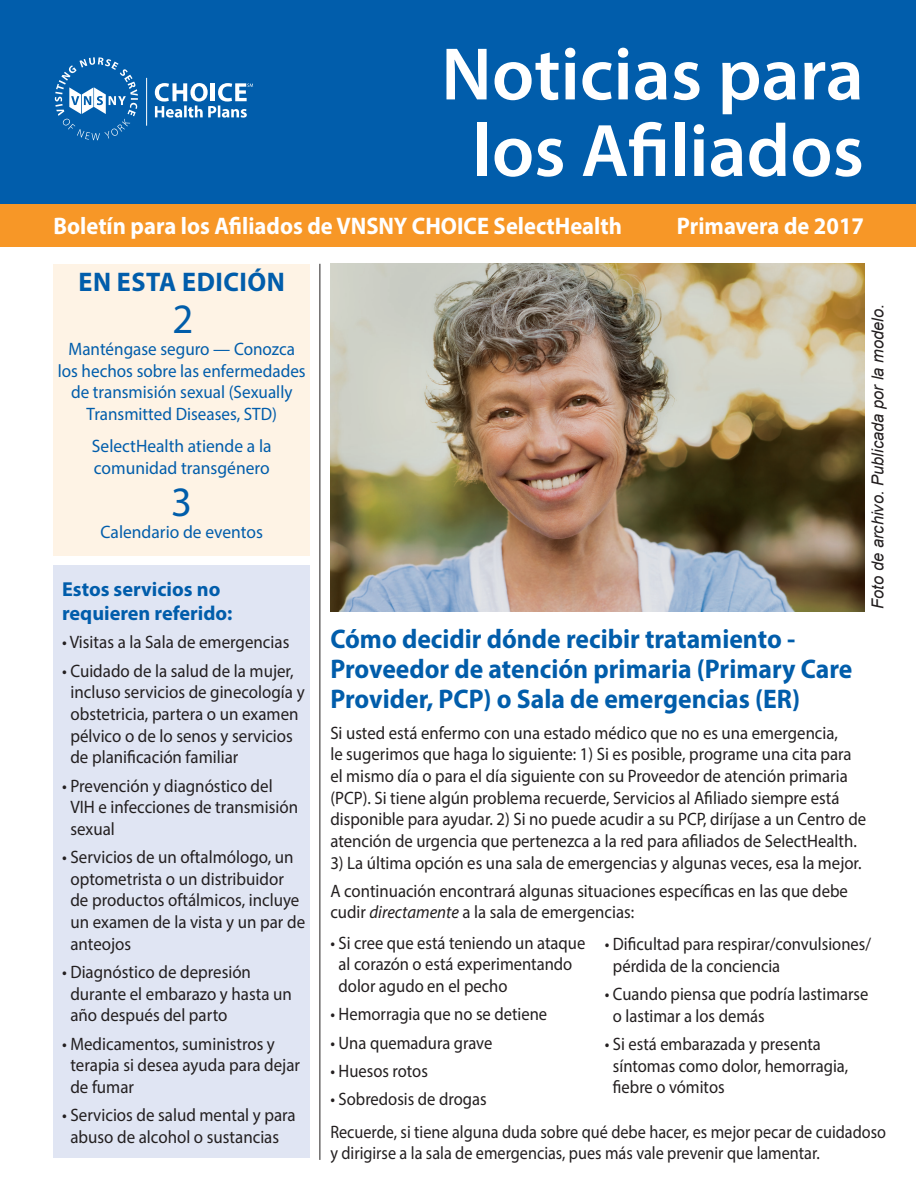
<style>
.page{position:relative;width:916px;height:1189px;background:#fff}
.page>*{position:absolute;margin:0;border:0;box-sizing:border-box;transform-origin:0 0}
.t1{font:600 75px/76.5px "Myriad Pro";color:#fff;text-align:center}
.t2{font:42px "Myriad Pro";color:#005daa}
.t3{font:700 27px/30px "Myriad Pro";color:#015dab;scale:.95 1}
.t4{font:700 27px "Myriad Pro";letter-spacing:.02em;color:#015dab}
.t5{font:700 24px "Myriad Pro";color:#fff;scale:.94 1}
.t6{font:700 20.25px/24.3px "Myriad Pro";color:#015dab}
.t7{font:18px/21.6px "Myriad Pro";color:#231f20;scale:.93 1}
.t8{font:18px/21.6px "Myriad Pro";color:#231f20;scale:.94 1}
.t9{font:18px/20.1px "Myriad Pro";color:#231f20;scale:.92 1}
.t10{font:18px/21.6px "Myriad Pro";color:#015dab;text-align:center;scale:.95 1}
.t11{font:18px "Myriad Pro";color:#231f20;scale:.9 1}
.t12{font:18px/21.6px "Myriad Pro";color:#015dab}
.t13{font:italic 16.5px "Arial";color:#231f20}
.s1{font-style:inherit}
.s2{font-style:normal}
.s3{font-style:italic}
</style>
<div class="page">
<div style="left:53px;top:565px;width:257px;height:592px;background:#e0e5f3"></div>
<div style="left:53px;top:264px;width:257px;height:291px;background:#fef3e5"></div>
<div style="left:0;top:0;width:915px;height:204px;background:#015dab"></div>
<svg style="left:55px;top:57px;width:83px;height:83px"></svg>
<hr style="left:146px;top:78px;width:1px;height:48px;background:#fff">
<svg style="left:155px;top:83px;width:98px;height:35px"></svg>
<div style="left:0;top:204px;width:915px;height:42px;background:#f79727"></div>
<img style="left:330px;top:264px;width:533px;height:347px">
<hr style="left:319px;top:264px;width:1px;height:896px;background:#231f20">
<h1 class="t1" style="left:441px;top:34px;width:424px">Noticias para los Afiliados</h1>
<h2 class="t5" style="left:53px;top:211px;width:606px">Boletín para los Afiliados de VNSNY CHOICE SelectHealth</h2>
<h2 class="t5" style="left:676px;top:211px;width:200px">Primavera de 2017</h2>
<h3 class="t4" style="left:78px;top:265px;width:208px">EN ESTA EDICIÓN</h3>
<p class="t2" style="left:173px;top:293px;width:22px">2</p>
<p class="t10" style="left:58px;top:338px;width:262px">Manténgase seguro — Conozca los hechos sobre las enfermedades de transmisión sexual (Sexually<br>Transmitted Diseases, STD)</p>
<p class="t12" style="left:92px;top:435px;width:181px">SelectHealth atiende a la comunidad transgénero</p>
<p class="t2" style="left:171px;top:476px;width:22px">3</p>
<p class="t12" style="left:101px;top:520px;width:164px">Calendario de eventos</p>
<p class="t13" style="left:866px;top:609px;width:306px;rotate:-90deg">Foto de archivo. Publicada por <span class="s1">la</span> modelo<span class="s2">.</span></p>
<p class="t6" style="left:62px;top:576px;width:172px">Estos servicios no requieren referido:</p>
<p class="t8" style="left:62px;top:631px;width:243px">• Visitas a la Sala de emergencias</p>
<p class="t8" style="left:70px;top:660px;width:250px;text-indent:-8px">• Cuidado de la salud de la mujer, incluso servicios de ginecología y obstetricia, partera o un examen pélvico o de lo senos y servicios de planificación familiar</p>
<p class="t8" style="left:70px;top:774px;width:244px;text-indent:-8px">• Prevención y diagnóstico del<br>VIH e infecciones de transmisión sexual</p>
<p class="t8" style="left:70px;top:846px;width:251px;text-indent:-8px">• Servicios de un oftalmólogo, un optometrista o un distribuidor de productos oftálmicos, incluye un examen de la vista y un par de anteojos</p>
<p class="t8" style="left:70px;top:961px;width:237px;text-indent:-8px">• Diagnóstico de depresión durante el embarazo y hasta un año después del parto</p>
<p class="t8" style="left:70px;top:1032px;width:246px;text-indent:-8px">• Medicamentos, suministros y terapia si desea ayuda para dejar de fumar</p>
<p class="t8" style="left:62px;top:1104px;width:250px;text-align:center">• Servicios de salud mental y para abuso de alcohol o sustancias</p>
<h4 class="t3" style="left:330px;top:623px;width:551px">Cómo decidir dónde recibir tratamiento -<br>Proveedor de atención primaria (Primary Care<br>Provider, PCP) o Sala de emergencias (ER)</h4>
<p class="t7" style="left:330px;top:722px;width:577px">Si usted está enfermo con una estado médico que no es una emergencia,<br>le sugerimos que haga lo siguiente: 1) Si es posible, programe una cita para el mismo día o para el día siguiente con su Proveedor de atención primaria (PCP). Si tiene algún problema recuerde, Servicios al Afiliado siempre está disponible para ayudar. 2) Si no puede acudir a su PCP, diríjase a un Centro de atención de urgencia que pertenezca a la red para afiliados de SelectHealth.</p>
<p class="t7" style="left:330px;top:848px;width:572px;line-height:28.3px">3) La última opción es una sala de emergencias y algunas veces, esa la mejor.<br>A continuación encontrará algunas situaciones específicas en las que debe</p>
<p class="t7" style="left:330px;top:901px;width:328px">cudir <span class="s3">directamente</span> a la sala de emergencias:</p>
<p class="t9" style="left:338px;top:934px;width:580px;text-indent:-8px">• Si cree que está teniendo un ataque • Dificultad para respirar/convulsiones/ al corazón o está experimentando</p>
<p class="t9" style="left:612px;top:955px;width:183px">pérdida de la conciencia</p>
<p class="t9" style="left:338px;top:975px;width:185px">dolor agudo en el pecho</p>
<p class="t9" style="left:604px;top:984px;width:288px">• Cuando piensa que podría lastimarse</p>
<p class="t9" style="left:330px;top:1004px;width:237px">• Hemorragia que no se detiene</p>
<p class="t9" style="left:612px;top:1005px;width:166px">o lastimar a los demás</p>
<p class="t9" style="left:330px;top:1032px;width:177px">• Una quemadura grave</p>
<p class="t9" style="left:604px;top:1034px;width:236px">• Si está embarazada y presenta</p>
<p class="t9" style="left:330px;top:1060px;width:107px">• Huesos rotos</p>
<p class="t9" style="left:612px;top:1054px;width:257px;line-height:21.6px">síntomas como dolor, hemorragia, fiebre o vómitos</p>
<p class="t9" style="left:330px;top:1083px;width:605px;line-height:32.1px">• Sobredosis de drogas<br>Recuerde, si tiene alguna duda sobre qué debe hacer, es mejor pecar de cuidadoso</p>
<p class="t11" style="left:330px;top:1142px;width:545px">y dirigirse a la sala de emergencias, pues más vale prevenir que lamentar.</p>
</div>
